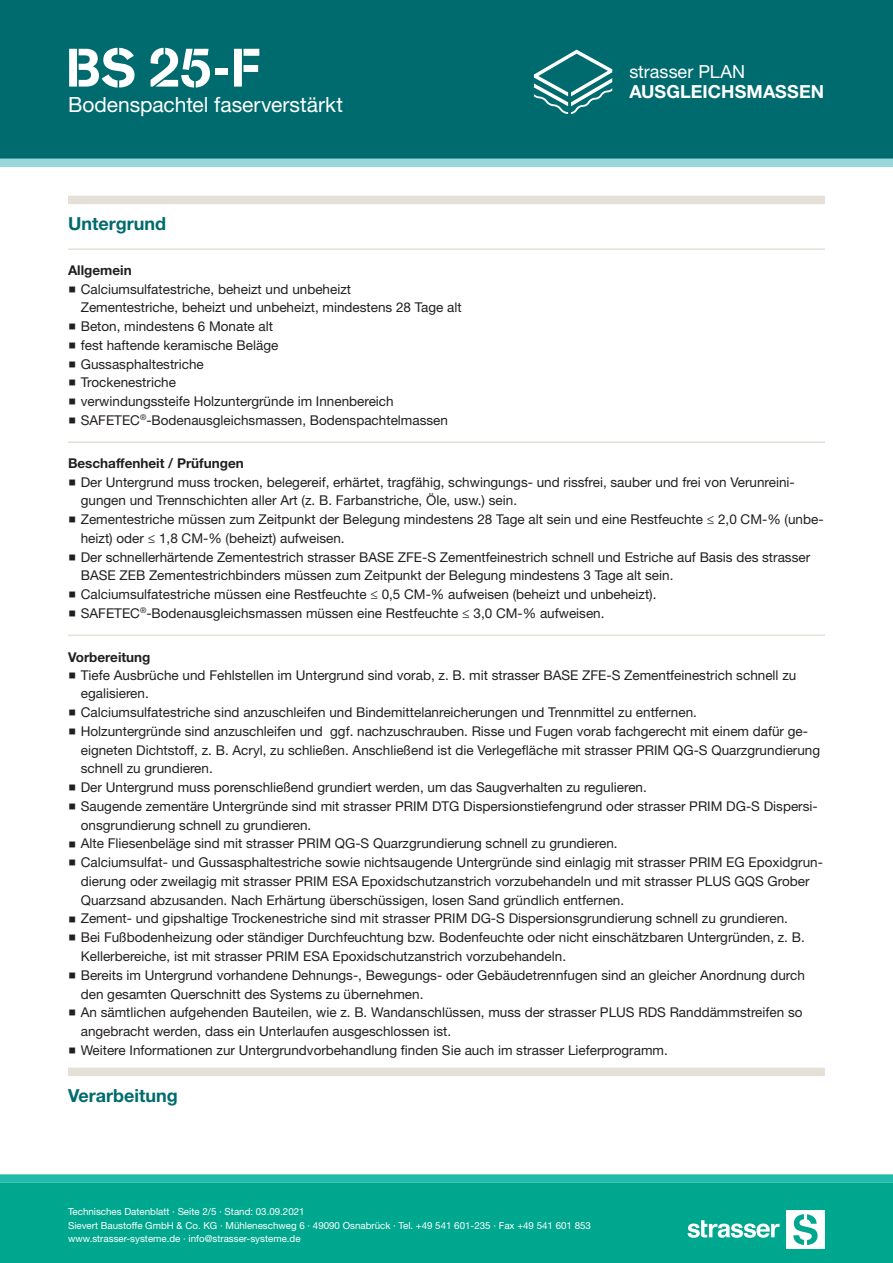
<style>
.page{position:relative;width:893px;height:1263px;background:#fff}
.page>*{position:absolute;margin:0;border:0;box-sizing:border-box;transform-origin:0 0}
.CB_AF_STR_Produkt_ku{font:700 54px "Standard CT Stencil";color:#fff}
.CB_AF_STR_Produkt_la{font:21px "Helvetica Neue LT Std";color:#fff}
.CB_AF_STR_Ueberschri{font:700 18px "Helvetica Neue LT Std";color:#006b6e}
.CB_AF_STR_Produktgru{font:700 18px "Helvetica Neue LT Std";letter-spacing:.005em;color:#fff}
.CB_AF_STR_Produktgru-2{font:18px "Helvetica Neue LT Std";color:#fff}
.t1{font:13.5px/18.8px "Helvetica Neue LT Std";color:#231f20}
.CB_AF_STR_Unterueber{font:700 13.5px "Helvetica Neue LT Std";color:#231f20}
.t2{font:9.75px/13.5px "Helvetica Neue LT Std";color:#fff}
</style>
<div class="page">
<div style="left:0;top:1183px;width:893px;height:80px;background:#00a78f"></div>
<div style="left:0;top:0;width:893px;height:159px;background:#006b6e"></div>
<svg style="left:786px;top:1210px;width:39px;height:39px"></svg>
<svg style="left:688px;top:1220px;width:92px;height:18px"></svg>
<div style="left:0;top:1174px;width:893px;height:9px;background:#22bbab"></div>
<div style="left:0;top:159px;width:893px;height:8px;background:#99d7db"></div>
<svg style="left:534px;top:50px;width:78px;height:64px"></svg>
<div style="left:68px;top:196px;width:757px;height:8px;background:#e5e0d7"></div>
<hr style="left:68px;top:248px;width:757px;height:2px;background:#e5e0d7">
<hr style="left:68px;top:441px;width:757px;height:2px;background:#e5e0d7">
<hr style="left:68px;top:634px;width:757px;height:2px;background:#e5e0d7">
<div style="left:68px;top:1067px;width:757px;height:9px;background:#e5e0d7"></div>
<p class="CB_AF_STR_Produkt_ku" style="left:66px;top:34px;width:197px">BS 25-F</p>
<p class="CB_AF_STR_Produkt_la" style="left:68px;top:92px;width:276px">Bodenspachtel faserverstärkt</p>
<p class="CB_AF_STR_Produktgru-2" style="left:629px;top:61px;width:117px">strasser PLAN</p>
<p class="CB_AF_STR_Produktgru" style="left:629px;top:81px;width:196px">AUSGLEICHSMASSEN</p>
<p class="CB_AF_STR_Ueberschri" style="left:68px;top:212px;width:100px">Untergrund</p>
<p class="CB_AF_STR_Unterueber" style="left:68px;top:262px;width:65px">Allgemein</p>
<p class="t1" style="left:81px;top:279px;width:382px">Calciumsulfatestriche, beheizt und unbeheizt<br>Zementestriche, beheizt und unbeheizt, mindestens 28 Tage alt</p>
<p class="t1" style="left:81px;top:317px;width:194px">Beton, mindestens 6 Monate alt</p>
<p class="t1" style="left:81px;top:335px;width:199px">fest haftende keramische Beläge</p>
<p class="t1" style="left:81px;top:354px;width:125px">Gussasphaltestriche</p>
<p class="t1" style="left:81px;top:373px;width:97px">Trockenestriche</p>
<p class="t1" style="left:81px;top:392px;width:314px">verwindungssteife Holzuntergründe im Innenbereich</p>
<p class="t1" style="left:81px;top:410px;width:369px">SAFETEC<sup>®</sup>-Bodenausgleichsmassen, Bodenspachtelmassen</p>
<p class="CB_AF_STR_Unterueber" style="left:68px;top:455px;width:177px">Beschaffenheit / Prüfungen</p>
<p class="t1" style="left:81px;top:472px;width:716px">Der Untergrund muss trocken, belegereif, erhärtet, tragfähig, schwingungs- und rissfrei, sauber und frei von Verunreini&shy;gungen und Trennschichten aller Art (z. B. Farbanstriche, Öle, usw.) sein.</p>
<p class="t1" style="left:81px;top:510px;width:744px">Zementestriche müssen zum Zeitpunkt der Belegung mindestens 28 Tage alt sein und eine Restfeuchte ≤ 2,0 CM-% (unbe&shy;heizt) oder ≤ 1,8 CM-% (beheizt) aufweisen.</p>
<p class="t1" style="left:81px;top:547px;width:731px">Der schnellerhärtende Zementestrich strasser BASE ZFE-S Zementfeinestrich schnell und Estriche auf Basis des strasser<br>BASE ZEB Zementestrichbinders müssen zum Zeitpunkt der Belegung mindestens 3 Tage alt sein.</p>
<p class="t1" style="left:81px;top:585px;width:577px">Calciumsulfatestriche müssen eine Restfeuchte ≤ 0,5 CM-% aufweisen (beheizt und unbeheizt).</p>
<p class="t1" style="left:81px;top:603px;width:525px">SAFETEC<sup>®</sup>-Bodenausgleichsmassen müssen eine Restfeuchte ≤ 3,0 CM-% aufweisen.</p>
<p class="CB_AF_STR_Unterueber" style="left:68px;top:648px;width:84px">Vorbereitung</p>
<p class="t1" style="left:81px;top:665px;width:717px">Tiefe Ausbrüche und Fehlstellen im Untergrund sind vorab, z. B. mit strasser BASE ZFE-S Zementfeinestrich schnell zu egalisieren.</p>
<p class="t1" style="left:81px;top:703px;width:618px">Calciumsulfatestriche sind anzuschleifen und Bindemittelanreicherungen und Trennmittel zu entfernen.</p>
<p class="t1" style="left:81px;top:722px;width:741px">Holzuntergründe sind anzuschleifen und ggf. nachzuschrauben. Risse und Fugen vorab fachgerecht mit einem dafür ge&shy;eigneten Dichtstoff, z. B. Acryl, zu schließen. Anschließend ist die Verlegefläche mit strasser PRIM QG-S Quarzgrundierung schnell zu grundieren.</p>
<p class="t1" style="left:81px;top:778px;width:567px">Der Untergrund muss porenschließend grundiert werden, um das Saugverhalten zu regulieren.</p>
<p class="t1" style="left:81px;top:797px;width:738px">Saugende zementäre Untergründe sind mit strasser PRIM DTG Dispersionstiefengrund oder strasser PRIM DG-S Dispersi&shy;onsgrundierung schnell zu grundieren.</p>
<p class="t1" style="left:81px;top:834px;width:538px">Alte Fliesenbeläge sind mit strasser PRIM QG-S Quarzgrundierung schnell zu grundieren.</p>
<p class="t1" style="left:81px;top:853px;width:744px">Calciumsulfat- und Gussasphaltestriche sowie nichtsaugende Untergründe sind einlagig mit strasser PRIM EG Epoxidgrun&shy;dierung oder zweilagig mit strasser PRIM ESA Epoxidschutzanstrich vorzubehandeln und mit strasser PLUS GQS Grober<br>Quarzsand abzusanden. Nach Erhärtung überschüssigen, losen Sand gründlich entfernen.</p>
<p class="t1" style="left:81px;top:909px;width:709px">Zement- und gipshaltige Trockenestriche sind mit strasser PRIM DG-S Dispersionsgrundierung schnell zu grundieren.</p>
<p class="t1" style="left:81px;top:928px;width:725px">Bei Fußbodenheizung oder ständiger Durchfeuchtung bzw. Bodenfeuchte oder nicht einschätzbaren Untergründen, z. B.<br>Kellerbereiche, ist mit strasser PRIM ESA Epoxidschutzanstrich vorzubehandeln.</p>
<p class="t1" style="left:81px;top:965px;width:726px">Bereits im Untergrund vorhandene Dehnungs-, Bewegungs- oder Gebäudetrennfugen sind an gleicher Anordnung durch den gesamten Querschnitt des Systems zu übernehmen.</p>
<p class="t1" style="left:81px;top:1003px;width:723px">An sämtlichen aufgehenden Bauteilen, wie z. B. Wandanschlüssen, muss der strasser PLUS RDS Randdämmstreifen so angebracht werden, dass ein Unterlaufen ausgeschlossen ist.</p>
<p class="t1" style="left:81px;top:1040px;width:588px">Weitere Informationen zur Untergrundvorbehandlung finden Sie auch im strasser Lieferprogramm.</p>
<p class="CB_AF_STR_Ueberschri" style="left:68px;top:1084px;width:111px">Verarbeitung</p>
<p class="t2" style="left:68px;top:1205px;width:524px">Technisches Datenblatt · Seite 2/5 · Stand: 03.09.2021<br>Sievert Baustoffe GmbH &amp; Co. KG · Mühleneschweg 6 · 49090 Osnabrück · Tel. +49 541 601-235 · Fax +49 541 601 853 www.strasser-systeme.de · info@strasser-systeme.de</p>
</div>
